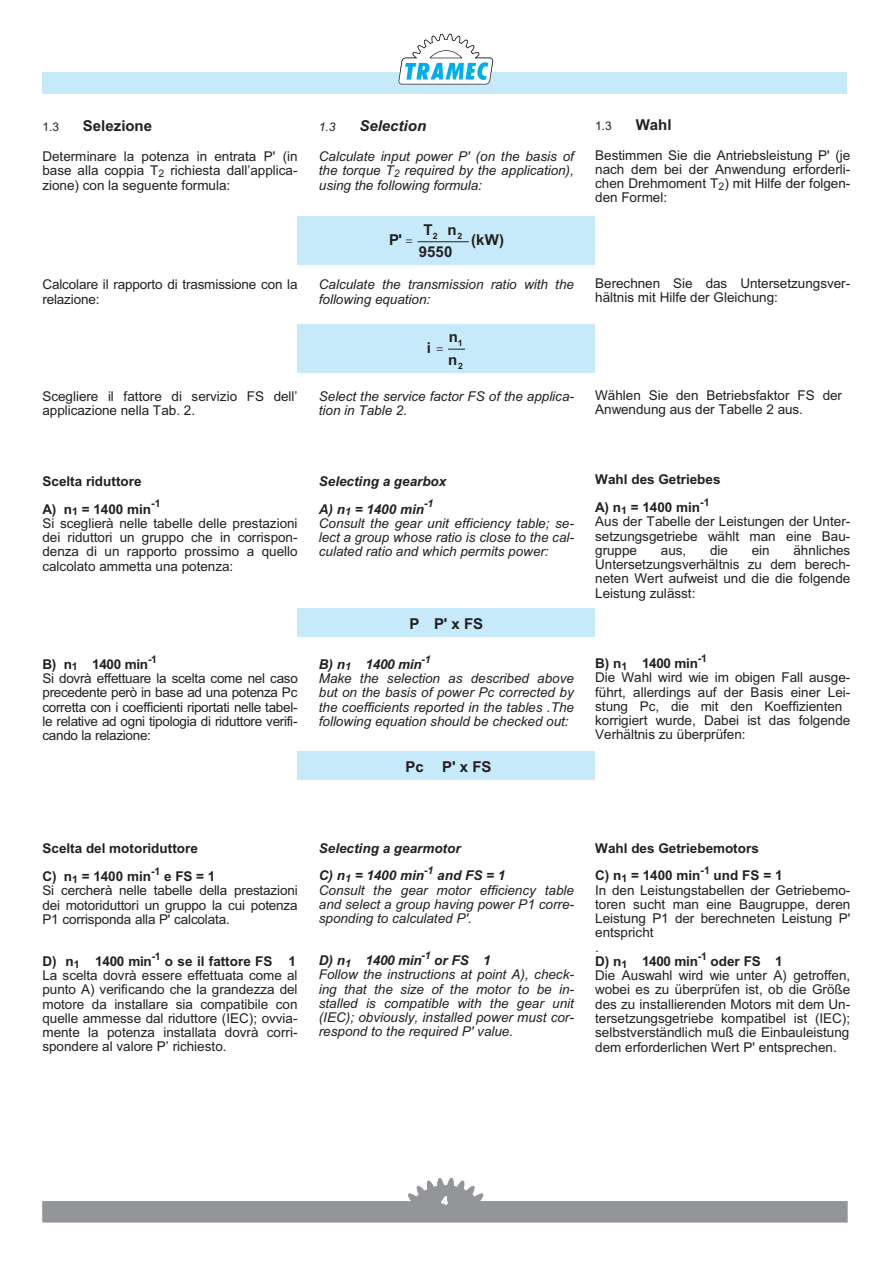
<style>
.page{position:relative;width:894px;height:1263px;background:#fff}
.page>*{position:absolute;margin:0;border:0;box-sizing:border-box;transform-origin:0 0}
.t1{font:700 15px/22.4px "Arial";color:#231f20;text-align:center}
.t2{font:italic 700 15px "Arial";color:#231f20}
.t3{font:13.5px/14.2px "Arial";letter-spacing:-.005em;color:#231f20;text-align:justify}
.t4{font:italic 13.5px/14.2px "Arial";letter-spacing:-.005em;color:#231f20;text-align:justify}
.t5{font:700 13.5px/27.8px "Arial";color:#231f20}
.t6{font:italic 700 13.5px/27.8px "Arial";color:#231f20}
.t7{font:12px "Arial";color:#231f20}
.t8{font:italic 12px "Arial";color:#231f20}
.t9{font:700 12px "Arial";color:#fff}
.t10{font:700 10.5px "Arial";color:#231f20}
.t11{font:italic 700 10.5px "Arial";color:#231f20}
.t12{font:700 8.7px "Arial";color:#231f20}
.s1{font-weight:700}
</style>
<div class="page">
<div style="left:42px;top:73px;width:805px;height:21px;background:#c6eafa"></div>
<svg style="left:399px;top:34px;width:94px;height:51px"></svg>
<svg style="left:42px;top:1178px;width:805px;height:44px"></svg>
<div style="left:298px;top:216px;width:297px;height:49px;background:#c6eafa"></div>
<hr style="left:418px;top:241px;width:51px;height:1px;background:#231f20">
<div style="left:298px;top:324px;width:297px;height:48px;background:#c6eafa"></div>
<div style="left:298px;top:608px;width:297px;height:28px;background:#c6eafa"></div>
<div style="left:298px;top:751px;width:297px;height:29px;background:#c6eafa"></div>
<svg style="left:448px;top:348px;width:17px;height:2px"></svg>
<p class="t7" style="left:42px;top:123px;width:18px">1.3</p>
<p class="t1" style="left:83px;top:116px;width:71px">Selezione</p>
<p class="t3" style="left:42px;top:150px;width:257px">De ter mi na re la po ten za in en tra ta P' (in base alla cop pia T<sub>2</sub> ri chie sta dall’applica&shy;zio ne) con la se guen te formu la:</p>
<p class="t8" style="left:319px;top:123px;width:18px">1.3</p>
<p class="t2" style="left:359px;top:120px;width:68px">Selection</p>
<p class="t4" style="left:319px;top:150px;width:257px">Cal cu late in put power P' (on the ba sis of the torque T<sub>2</sub> re quired by the ap pli ca tion), us ing the fol low ing for mula:</p>
<p class="t7" style="left:595px;top:121px;width:18px">1.3</p>
<p class="t1" style="left:636px;top:115px;width:37px">Wahl</p>
<p class="t3" style="left:595px;top:149px;width:257px">Be stim men Sie die An triebs lei stung P' (je nach dem bei der An wen dung er for der li - chen Dreh mo ment T<sub>2</sub>) mit Hil fe der fol gen - den For mel:</p>
<p class="t1" style="left:389px;top:230px;width:14px">P'</p>
<p class="t1" style="left:419px;top:220px;width:39px">T n<br>9550</p>
<p class="t1" style="left:471px;top:230px;width:35px">(kW)</p>
<p class="t12" style="left:433px;top:233px;width:6px">2</p>
<p class="t12" style="left:458px;top:233px;width:6px">2</p>
<p class="t3" style="left:42px;top:279px;width:257px">Cal co la re il rapporto di trasmissione con la relazione:</p>
<p class="t4" style="left:319px;top:279px;width:257px">Cal cu late the trans mis sion ra tio with the following equa tion:</p>
<p class="t3" style="left:595px;top:277px;width:256px">Be rech nen Sie das Un ter set zungs ver&shy;hält nis mit Hil fe der Glei chung:</p>
<p class="t1" style="left:427px;top:337px;width:6px">i</p>
<p class="t1" style="left:448px;top:327px;width:11px;text-align:left">n n</p>
<p class="t12" style="left:458px;top:340px;width:6px">1</p>
<p class="t12" style="left:458px;top:362px;width:6px">2</p>
<p class="t3" style="left:42px;top:390px;width:257px">Scegliere il fattore di servizio FS dell’ applicazione nella Tab. 2.</p>
<p class="t4" style="left:319px;top:390px;width:257px">Se lect the serv ice fac tor FS of the ap pli ca - tion in Ta ble 2.</p>
<p class="t3" style="left:595px;top:389px;width:248px">Wäh len Sie den Be triebs fak tor FS der<br>An wen dung aus der Ta bel le 2 aus.</p>
<p class="t5" style="left:42px;top:469px;width:110px">Scelta riduttore<br>A) n<sub>1</sub> = 1400 min</p>
<p class="t10" style="left:151px;top:500px;width:11px">-1</p>
<p class="t3" style="left:42px;top:517px;width:257px">Si sce glie rà nel le ta bel le del le pre sta zio ni dei ri dut to ri un grup po che in cor ri spon - den za di un rap por to pros si mo a quel lo cal co la to ammetta una potenza:</p>
<p class="t10" style="left:148px;top:655px;width:11px">-1</p>
<p class="t3" style="left:42px;top:673px;width:257px">Si do vrà ef fet tua re la scel ta come nel caso pre ce den te però in base ad una po ten za Pc cor ret ta con i co ef fi cien ti ri por ta ti nel le ta bel - le re la ti ve ad ogni ti po lo gia di ri dut to re ve ri fi&shy;can do la relazione:</p>
<p class="t5" style="left:42px;top:652px;width:107px">B) n<sub>1</sub> 1400 min</p>
<p class="t6" style="left:319px;top:469px;width:129px">Se lect ing a gearbox<br>A) n<sub>1</sub> = 1400 min</p>
<p class="t11" style="left:424px;top:500px;width:11px">-1</p>
<p class="t4" style="left:319px;top:517px;width:257px">Con sult the gear unit effi ciency ta ble; se - lect a group whose ra tio is close to the cal - cu lated ra tio and which per mits power:</p>
<p class="t1" style="left:410px;top:614px;width:75px">P P' x FS</p>
<p class="t11" style="left:421px;top:655px;width:11px">-1</p>
<p class="t4" style="left:319px;top:673px;width:257px">Make the se lec tion as de scribed above but on the ba sis of power Pc corrected by the co ef fi cients re ported in the ta bles .The following equa tion should be checked out:</p>
<p class="t6" style="left:319px;top:652px;width:104px">B) n<sub>1</sub> 1400 min</p>
<p class="t1" style="left:405px;top:757px;width:88px">Pc P' x FS</p>
<p class="t5" style="left:595px;top:467px;width:127px">Wahl des Ge triebes<br>A) n<sub>1</sub> = 1400 min</p>
<p class="t10" style="left:700px;top:498px;width:11px">-1</p>
<p class="t3" style="left:595px;top:516px;width:257px">Aus der Ta bel le der Lei stun gen der Un ter - set zungs ge trie be wählt man eine Bau - grup pe</p>
<p class="t3" style="left:595px;top:544px;width:257px;text-indent:198px">ähn li ches Un ter set zungs ver hält nis zu dem be rech - ne ten Wert auf weist und die die fol gen de Leistung zulässt:</p>
<p class="t3" style="left:661px;top:544px;width:27px">aus,</p>
<p class="t3" style="left:710px;top:544px;width:19px">die</p>
<p class="t3" style="left:752px;top:544px;width:19px">ein</p>
<p class="t10" style="left:698px;top:654px;width:11px">-1</p>
<p class="t3" style="left:595px;top:672px;width:257px;text-align:left">Die Wahl wird wie im obi gen Fall aus ge - führt, al ler dings auf der Ba sis ei ner Lei - stung Pc, die mit den Ko ef fi zien ten kor ri giert wur de, Da bei ist das fol gen de Ver hält nis zu über prü fen:</p>
<p class="t5" style="left:595px;top:651px;width:104px">B) n<sub>1</sub> 1400 min</p>
<p class="t5" style="left:42px;top:836px;width:157px">Scel ta del motoriduttore<br>C) n<sub>1</sub> = 1400 min</p>
<p class="t10" style="left:151px;top:867px;width:11px">-1</p>
<p class="t5" style="left:164px;top:864px;width:52px">e FS = 1</p>
<p class="t3" style="left:42px;top:885px;width:257px">Si cer che rà nel le ta bel le del la pre sta zio ni dei mo to ri dut to ri un grup po la cui po ten za P1 cor ri spon da alla P' cal co la ta.</p>
<p class="t5" style="left:42px;top:949px;width:111px">D) n<sub>1</sub> 1400 min</p>
<p class="t10" style="left:152px;top:952px;width:11px">-1</p>
<p class="t5" style="left:165px;top:949px;width:132px">o se il fat to re FS 1</p>
<p class="t3" style="left:42px;top:970px;width:257px">La scel ta do vrà es se re ef fet tua ta come al pun to A) ve ri fi can do che la gran dez za del mo to re da in stal la re sia com pa ti bi le con quel le am mes se dal ri dut to re (IEC); ov via - men te la po ten za in stal la ta do vrà cor ri - spon de re al va lo re P’ ri chie sto.</p>
<p class="t6" style="left:319px;top:835px;width:143px">Selecting a gearmo tor<br>C) n<sub>1</sub> = 1400 min</p>
<p class="t11" style="left:424px;top:866px;width:11px">-1</p>
<p class="t6" style="left:437px;top:863px;width:70px">and FS = 1</p>
<p class="t4" style="left:319px;top:884px;width:257px">Con sult the gear mo tor efficiency ta ble and select a group hav ing power P1 cor re - spond ing to cal cu lated P'.</p>
<p class="t6" style="left:319px;top:948px;width:104px">D) n<sub>1</sub> 1400 min</p>
<p class="t11" style="left:421px;top:951px;width:11px">-1</p>
<p class="t4" style="left:319px;top:955px;width:257px;text-align:left;text-indent:115px"><span class="s1">or FS</span> ≠ <span class="s1">1<br></span>Fol low the in structions at point A), check - ing that the size of the mo tor to be in - stalled is com pat i ble with the gear unit (IEC); ob vi ously, in stalled power must cor&shy;re spond to the re quired P' value.</p>
<p class="t5" style="left:595px;top:835px;width:165px">Wahl des Ge trie be mo tors<br>C) n<sub>1</sub> = 1400 min</p>
<p class="t10" style="left:701px;top:866px;width:11px">-1</p>
<p class="t5" style="left:714px;top:863px;width:70px">und FS = 1</p>
<p class="t3" style="left:595px;top:884px;width:257px;text-align:left">In den Leistungstabellen der Ge trie be mo - to ren sucht man eine Bau grup pe, de ren<br>Lei stung P1 der be rech ne ten Lei stung P' ent spricht<br>.<br><span class="s1">D) n</span><sub>1</sub> <span class="s1">1400 min</span></p>
<p class="t10" style="left:698px;top:952px;width:11px">-1</p>
<p class="t3" style="left:595px;top:955px;width:257px;text-align:left;text-indent:115px"><span class="s1">oder FS</span> ≠ <span class="s1">1<br></span>Die Aus wahl wird wie un ter A) ge troffen, wo bei es zu über prü fen ist, ob die Grö ße des zu in stal lie ren den Mo tors mit dem Un - ter set zungs ge trie be kom pa ti bel ist (IEC); selbstverständlich muß die Ein bau lei stung dem er for der li chen Wert P' ent spre chen.</p>
<p class="t9" style="left:442px;top:1196px;width:8px">4</p>
</div>
